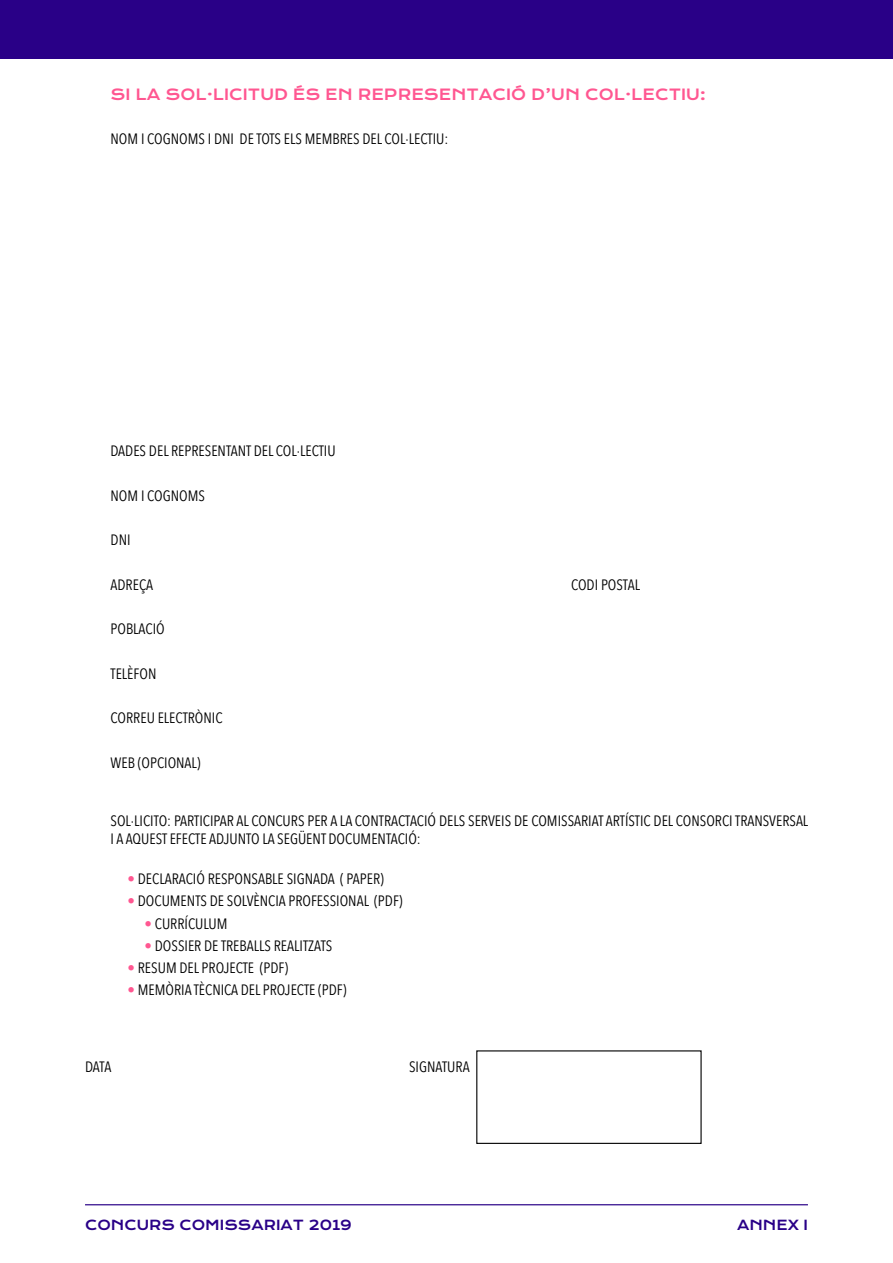
<style>
.page{position:relative;width:893px;height:1263px;background:#fff}
.page>*{position:absolute;margin:0;border:0;box-sizing:border-box;transform-origin:0 0}
.t1{font:15px/18px "Avenir Next Condensed";color:#000}
.t2{font:15px "Krona One";color:#ff5791}
.t3{font:13.5px "Krona One";color:#290087}
.s1{color:#ff5791}
</style>
<div class="page">
<hr style="left:85px;top:1204px;width:723px;height:1px;background:#290087">
<div style="left:0;top:0;width:893px;height:59px;background:#290087"></div>
<div style="left:476px;top:1050px;width:226px;height:94px;border:1px solid #000"></div>
<p class="t2" style="left:111px;top:85px;width:597px">SI LA SOL·LICITUD ÉS EN REPRESENTACIÓ D’UN COL·LECTIU:</p>
<p class="t1" style="left:111px;top:129px;width:339px">NOM I COGNOMS I DNI DE TOTS ELS MEMBRES DEL COL·LECTIU:</p>
<p class="t1" style="left:111px;top:441px;width:227px">DADES DEL REPRESENTANT DEL COL·LECTIU</p>
<p class="t1" style="left:111px;top:485px;width:96px">NOM I COGNOMS</p>
<p class="t1" style="left:111px;top:530px;width:22px">DNI</p>
<p class="t1" style="left:111px;top:574px;width:44px">ADREÇA</p>
<p class="t1" style="left:571px;top:574px;width:70px">CODI POSTAL</p>
<p class="t1" style="left:111px;top:619px;width:56px">POBLACIÓ</p>
<p class="t1" style="left:111px;top:664px;width:47px">TELÈFON</p>
<p class="t1" style="left:111px;top:708px;width:114px">CORREU ELECTRÒNIC</p>
<p class="t1" style="left:111px;top:753px;width:92px">WEB (OPCIONAL)</p>
<p class="t1" style="left:111px;top:811px;width:699px">SOL·LICITO: PARTICIPAR AL CONCURS PER A LA CONTRACTACIÓ DELS SERVEIS DE COMISSARIAT ARTÍSTIC DEL CONSORCI TRANSVERSAL<br>I A AQUEST EFECTE ADJUNTO LA SEGÜENT DOCUMENTACIÓ:</p>
<p class="t1" style="left:128px;top:869px;width:258px"><span class="s1">•</span> DECLARACIÓ RESPONSABLE SIGNADA ( PAPER)</p>
<p class="t1" style="left:128px;top:891px;width:277px"><span class="s1">•</span> DOCUMENTS DE SOLVÈNCIA PROFESSIONAL (PDF)</p>
<p class="t1" style="left:145px;top:913px;width:84px"><span class="s1">•</span> CURRÍCULUM</p>
<p class="t1" style="left:145px;top:936px;width:189px"><span class="s1">•</span> DOSSIER DE TREBALLS REALITZATS</p>
<p class="t1" style="left:128px;top:958px;width:162px"><span class="s1">•</span> RESUM DEL PROJECTE (PDF)</p>
<p class="t1" style="left:128px;top:980px;width:221px"><span class="s1">•</span> MEMÒRIA TÈCNICA DEL PROJECTE (PDF)</p>
<p class="t1" style="left:85px;top:1056px;width:28px">DATA</p>
<p class="t1" style="left:409px;top:1056px;width:62px">SIGNATURA</p>
<p class="t3" style="left:85px;top:1216px;width:269px">CONCURS COMISSARIAT 2019</p>
<p class="t3" style="left:737px;top:1216px;width:72px">ANNEX I</p>
</div>
